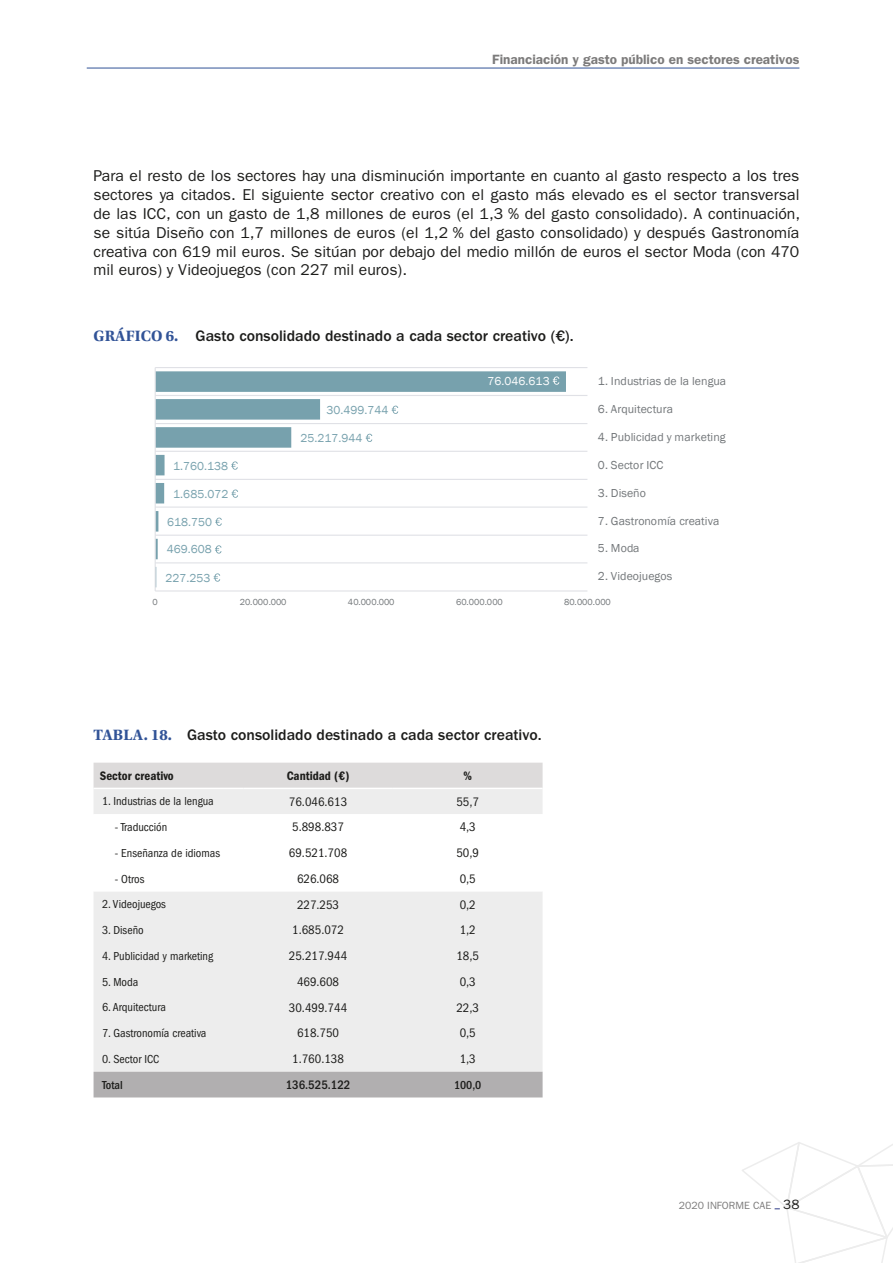
<style>
.page{position:relative;width:893px;height:1263px;background:#fff}
.page>*{position:absolute;margin:0;border:0;box-sizing:border-box;transform-origin:0 0}
.t1{font:15.75px/18.9px "ITC Franklin Gothic Std";color:#1d1d1b;text-align:justify}
.t2{font:500 15.75px "ITC Franklin Gothic Std";color:#1d1d1b}
.t3{font:600 13.5px "ITC Franklin Gothic Std";color:#7c7b7b}
.t4{font:condensed 12.75px "ITC Franklin Gothic Std";color:#1d1d1b}
.t5{font:12.75px "ITC Franklin Gothic Std Dm Cd";color:#1d1d1b}
.t6{font:500 condensed 12.75px "ITC Franklin Gothic Std";color:#1d1d1b}
.t7{font:condensed 12px "ITC Franklin Gothic Std";color:#1d1d1b}
.t8{font:500 condensed 12px "ITC Franklin Gothic Std";color:#1d1d1b}
.t9{font:11.85px "Franklin Gothic";letter-spacing:.005em;color:#727679}
.t10{font:11.85px "Franklin Gothic";letter-spacing:.005em;color:#77a1ad}
.t11{font:11.85px "Franklin Gothic";letter-spacing:.005em;color:#fff}
.t12{font:10.5px "ITC Franklin Gothic Std";color:#7c7b7b}
.t13{font:9px "Franklin Gothic";letter-spacing:.015em;color:#727679}
.s1{font-family:"Utopia Std";font-weight:700;color:#315397}
.s2{font-size:13.5px;color:#1d1d1b}
</style>
<div class="page">
<hr style="left:87px;top:68px;width:712px;height:1px;background:#315397">
<svg style="left:742px;top:1142px;width:151px;height:121px"></svg>
<hr style="left:155px;top:367px;width:432px;height:1px;background:#e0e1e6">
<hr style="left:155px;top:395px;width:432px;height:1px;background:#e0e1e6">
<hr style="left:155px;top:423px;width:432px;height:1px;background:#e0e1e6">
<hr style="left:155px;top:451px;width:432px;height:1px;background:#e0e1e6">
<hr style="left:155px;top:479px;width:432px;height:1px;background:#e0e1e6">
<hr style="left:155px;top:506px;width:432px;height:2px;background:#e0e1e6">
<hr style="left:155px;top:535px;width:432px;height:1px;background:#e0e1e6">
<hr style="left:155px;top:562px;width:432px;height:1px;background:#e0e1e6">
<hr style="left:155px;top:590px;width:432px;height:1px;background:#e0e1e6">
<svg style="left:156px;top:371px;width:410px;height:216px"></svg>
<hr style="left:155px;top:368px;width:1px;height:223px;background:#e0e1e6">
<svg style="left:553px;top:376px;width:6px;height:9px"></svg>
<svg style="left:392px;top:406px;width:6px;height:8px"></svg>
<svg style="left:366px;top:434px;width:6px;height:8px"></svg>
<svg style="left:231px;top:461px;width:7px;height:9px"></svg>
<svg style="left:232px;top:489px;width:6px;height:9px"></svg>
<svg style="left:215px;top:518px;width:7px;height:8px"></svg>
<svg style="left:215px;top:545px;width:7px;height:9px"></svg>
<svg style="left:214px;top:573px;width:6px;height:9px"></svg>
<div style="left:94px;top:763px;width:449px;height:25px;background:#dddbdb"></div>
<div style="left:94px;top:789px;width:449px;height:283px;background:#ededed"></div>
<svg style="left:94px;top:814px;width:449px;height:77px"></svg>
<div style="left:94px;top:1072px;width:449px;height:25px;background:#b1afb0"></div>
<p class="t3" style="left:492px;top:51px;width:309px">Financiación y gasto público en sectores creativos</p>
<p class="t1" style="left:94px;top:166px;width:708px">Para el resto de los sectores hay una disminución importante en cuanto al gasto respecto a los tres sectores ya citados. El siguiente sector creativo con el gasto más elevado es el sector transversal de las ICC, con un gasto de 1,8 millones de euros (el 1,3 % del gasto consolidado). A continuación, se sitúa Diseño con 1,7 millones de euros (el 1,2 % del gasto consolidado) y después Gastronomía creativa con 619 mil euros. Se sitúan por debajo del medio millón de euros el sector Moda (con 470 mil euros) y Videojuegos (con 227 mil euros).</p>
<p class="t2" style="left:94px;top:327px;width:481px"><span class="s1">GRÁFICO 6.</span> Gasto consolidado destinado a cada sector creativo (€).</p>
<p class="t11" style="left:487px;top:373px;width:64px">76.046.613</p>
<p class="t10" style="left:326px;top:402px;width:64px">30.499.744</p>
<p class="t10" style="left:300px;top:430px;width:64px">25.217.944</p>
<p class="t10" style="left:173px;top:458px;width:57px">1.760.138</p>
<p class="t10" style="left:173px;top:486px;width:57px">1.685.072</p>
<p class="t10" style="left:167px;top:514px;width:47px">618.750</p>
<p class="t10" style="left:167px;top:542px;width:47px">469.608</p>
<p class="t10" style="left:165px;top:570px;width:47px">227.253</p>
<p class="t13" style="left:153px;top:596px;width:7px">0</p>
<p class="t13" style="left:240px;top:596px;width:48px">20.000.000</p>
<p class="t13" style="left:348px;top:596px;width:48px">40.000.000</p>
<p class="t13" style="left:456px;top:596px;width:48px">60.000.000</p>
<p class="t13" style="left:564px;top:596px;width:48px">80.000.000</p>
<p class="t9" style="left:598px;top:374px;width:130px">1. Industrias de la lengua</p>
<p class="t9" style="left:598px;top:402px;width:77px">6. Arquitectura</p>
<p class="t9" style="left:598px;top:429px;width:129px">4. Publicidad y marketing</p>
<p class="t9" style="left:598px;top:457px;width:67px">0. Sector ICC</p>
<p class="t9" style="left:598px;top:485px;width:49px">3. Diseño</p>
<p class="t9" style="left:598px;top:513px;width:123px">7. Gastronomía creativa</p>
<p class="t9" style="left:598px;top:541px;width:43px">5. Moda</p>
<p class="t9" style="left:598px;top:569px;width:76px">2. Videojuegos</p>
<p class="t2" style="left:94px;top:726px;width:449px"><span class="s1">TABLA. 18.</span> Gasto consolidado destinado a cada sector creativo.</p>
<p class="t5" style="left:100px;top:768px;width:75px">Sector creativo</p>
<p class="t5" style="left:287px;top:768px;width:64px">Cantidad (€)</p>
<p class="t5" style="left:463px;top:768px;width:10px">%</p>
<p class="t7" style="left:102px;top:795px;width:113px">1. Industrias de la lengua</p>
<p class="t4" style="left:289px;top:794px;width:60px">76.046.613</p>
<p class="t4" style="left:456px;top:794px;width:24px">55,7</p>
<p class="t7" style="left:115px;top:820px;width:54px">- Traducción</p>
<p class="t4" style="left:292px;top:820px;width:53px">5.898.837</p>
<p class="t4" style="left:460px;top:820px;width:18px">4,3</p>
<p class="t7" style="left:115px;top:846px;width:107px">- Enseñanza de idiomas</p>
<p class="t4" style="left:289px;top:846px;width:60px">69.521.708</p>
<p class="t4" style="left:456px;top:846px;width:24px">50,9</p>
<p class="t7" style="left:115px;top:872px;width:31px">- Otros</p>
<p class="t4" style="left:297px;top:871px;width:44px">626.068</p>
<p class="t4" style="left:460px;top:871px;width:18px">0,5</p>
<p class="t7" style="left:102px;top:898px;width:65px">2. Videojuegos</p>
<p class="t4" style="left:297px;top:897px;width:44px">227.253</p>
<p class="t4" style="left:460px;top:897px;width:18px">0,2</p>
<p class="t7" style="left:102px;top:923px;width:43px">3. Diseño</p>
<p class="t4" style="left:292px;top:923px;width:53px">1.685.072</p>
<p class="t4" style="left:460px;top:923px;width:18px">1,2</p>
<p class="t7" style="left:102px;top:949px;width:113px">4. Publicidad y marketing</p>
<p class="t4" style="left:289px;top:949px;width:60px">25.217.944</p>
<p class="t4" style="left:456px;top:949px;width:24px">18,5</p>
<p class="t7" style="left:102px;top:975px;width:38px">5. Moda</p>
<p class="t4" style="left:297px;top:974px;width:44px">469.608</p>
<p class="t4" style="left:460px;top:974px;width:18px">0,3</p>
<p class="t7" style="left:102px;top:1001px;width:65px">6. Arquitectura</p>
<p class="t4" style="left:289px;top:1000px;width:60px">30.499.744</p>
<p class="t4" style="left:456px;top:1000px;width:24px">22,3</p>
<p class="t7" style="left:102px;top:1026px;width:106px">7. Gastronomía creativa</p>
<p class="t4" style="left:297px;top:1026px;width:44px">618.750</p>
<p class="t4" style="left:460px;top:1026px;width:18px">0,5</p>
<p class="t7" style="left:102px;top:1052px;width:59px">0. Sector ICC</p>
<p class="t4" style="left:292px;top:1052px;width:53px">1.760.138</p>
<p class="t4" style="left:460px;top:1052px;width:18px">1,3</p>
<p class="t8" style="left:102px;top:1078px;width:22px">Total</p>
<p class="t6" style="left:286px;top:1077px;width:66px">136.525.122</p>
<p class="t8" style="left:454px;top:1078px;width:29px">100,0</p>
<p class="t12" style="left:679px;top:1199px;width:122px">2020 INFORME CAE <sup>_</sup> <span class="s2">38</span></p>
</div>
